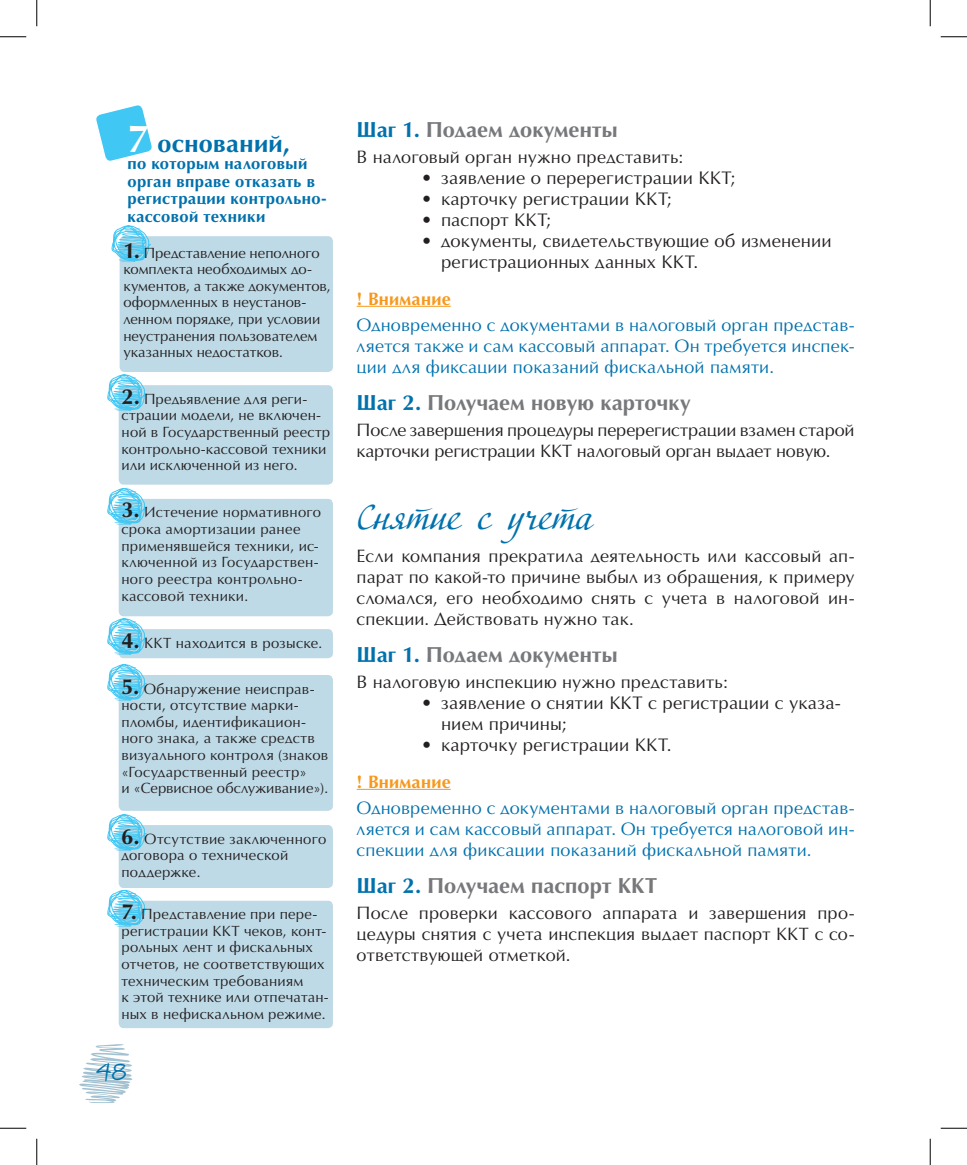
<style>
.page{position:relative;width:967px;height:1165px;background:#fff}
.page>*{position:absolute;margin:0;border:0;box-sizing:border-box;transform-origin:0 0}
.Zag2{font:35px "Adventure C";color:#0071ad}
.zakon_txt{font:700 25.38px "AG Opus HRC";letter-spacing:.015em;color:#0071ad}
.t1{font:24.5px "Birch C";color:#0071ad}
.podzag1{font:700 21.88px "AG Opus HRC";letter-spacing:.005em;color:#76787b}
.t2{font:18.38px/21px "AG Opus HRC";letter-spacing:.01em;color:#231f20}
.main_txt-1{font:18.03px/21px "AG Opus HRC";letter-spacing:.005em;color:#231f20;text-align:justify}
.vnimanie_txt{font:18.03px/21px "AG Opus HRC";letter-spacing:.01em;color:#0071ad;text-align:justify}
.Vnimanie{font:700 18.03px "AG Opus HRC";letter-spacing:.02em;color:#f7981d}
.zakon_txt-2{font:700 16.62px/17.5px "AG Opus HRC";letter-spacing:.025em;color:#0071ad}
._123{font:14.88px/16.6px "AG Opus HRC";letter-spacing:.015em;color:#231f20}
.s1{font-size:39.38px;color:#fff}
.s2{font-weight:700;font-size:21.88px}
.s3{color:#0071ad}
</style>
<div class="page">
<svg style="left:79px;top:1044px;width:53px;height:59px"></svg>
<hr style="left:356px;top:306px;width:94px;height:1px;background:#f7981d">
<hr style="left:356px;top:789px;width:94px;height:1px;background:#f7981d">
<div style="left:120px;top:236px;width:213px;height:136px;background:#bedae6;border-radius:5px"></div>
<div style="left:119px;top:385px;width:214px;height:100px;background:#bedae6;border-radius:5px"></div>
<svg style="left:111px;top:225px;width:41px;height:38px"></svg>
<svg style="left:107px;top:374px;width:41px;height:38px"></svg>
<div style="left:119px;top:499px;width:214px;height:117px;background:#bedae6;border-radius:5px"></div>
<div style="left:119px;top:629px;width:214px;height:29px;background:#bedae6;border-radius:5px"></div>
<div style="left:119px;top:675px;width:214px;height:136px;background:#bedae6;border-radius:5px"></div>
<div style="left:119px;top:825px;width:214px;height:63px;background:#bedae6;border-radius:5px"></div>
<div style="left:119px;top:901px;width:214px;height:127px;background:#bedae6;border-radius:5px"></div>
<svg style="left:96px;top:105px;width:56px;height:56px"></svg>
<svg style="left:107px;top:488px;width:40px;height:37px"></svg>
<svg style="left:107px;top:618px;width:41px;height:83px"></svg>
<svg style="left:107px;top:780px;width:41px;height:147px"></svg>
<svg style="left:0;top:36px;width:26px;height:1px"></svg>
<svg style="left:940px;top:36px;width:26px;height:1px"></svg>
<svg style="left:0;top:1128px;width:26px;height:1px"></svg>
<svg style="left:940px;top:1128px;width:26px;height:1px"></svg>
<svg style="left:36px;top:0;width:1px;height:26px"></svg>
<svg style="left:36px;top:1139px;width:1px;height:26px"></svg>
<svg style="left:929px;top:0;width:1px;height:26px"></svg>
<svg style="left:929px;top:1139px;width:1px;height:26px"></svg>
<p class="zakon_txt" style="left:127px;top:128px;width:164px"><span class="s1">7</span> оснований,</p>
<p class="zakon_txt-2" style="left:127px;top:155px;width:201px">по которым налоговый орган вправе отказать в регистрации контрольно&shy;кассовой техники</p>
<p class="_123" style="left:123px;top:244px;width:209px"><span class="s2">1.</span> Представление неполного комплекта необходимых до&shy;кументов, а также документов, оформленных в неустанов&shy;ленном порядке, при условии неустранения пользователем указанных недостатков.</p>
<p class="_123" style="left:122px;top:390px;width:210px"><span class="s2">2.</span> Предъявление для реги&shy;страции модели, не включен&shy;ной в Государственный реестр контрольно-кассовой техники или исключенной из него.</p>
<p class="_123" style="left:121px;top:504px;width:201px"><span class="s2">3.</span> Истечение нормативного срока амортизации ранее применявшейся техники, ис&shy;ключенной из Государствен&shy;ного реестра контрольно&shy;кассовой техники.</p>
<p class="_123" style="left:121px;top:634px;width:202px"><span class="s2">4.</span> ККТ находится в розыске.</p>
<p class="_123" style="left:121px;top:680px;width:208px"><span class="s2">5.</span> Обнаружение неисправ&shy;ности, отсутствие марки&shy;пломбы, идентификацион&shy;ного знака, а также средств визуального контроля (знаков «Государственный реестр»<br>и «Сервисное обслуживание»).</p>
<p class="_123" style="left:121px;top:830px;width:206px"><span class="s2">6.</span> Отсутствие заключенного договора о технической поддержке.</p>
<p class="_123" style="left:121px;top:906px;width:209px"><span class="s2">7.</span> Представление при пере&shy;регистрации ККТ чеков, конт&shy;рольных лент и фискальных отчетов, не соответствующих техническим требованиям<br>к этой технике или отпечатан&shy;ных в нефискальном режиме.</p>
<h3 class="t1" style="left:96px;top:1055px;width:33px">48</h3>
<p class="podzag1" style="left:356px;top:116px;width:262px"><span class="s3">Шаг 1.</span> Подаем документы</p>
<p class="main_txt-1" style="left:356px;top:146px;width:328px">В налоговый орган нужно представить:</p>
<p class="t2" style="left:421px;top:167px;width:315px">• заявление о перерегистрации ККТ;</p>
<p class="t2" style="left:421px;top:188px;width:251px">• карточку регистрации ККТ;</p>
<p class="t2" style="left:421px;top:209px;width:131px">• паспорт ККТ;</p>
<p class="t2" style="left:441px;top:230px;width:392px;text-indent:-20px">• документы, свидетельствующие об изменении регистрационных данных ККТ.</p>
<p class="Vnimanie" style="left:356px;top:288px;width:96px">! Внимание</p>
<p class="vnimanie_txt" style="left:356px;top:314px;width:499px">Одновременно с документами в налоговый орган представ&shy;ляется также и сам кассовый аппарат. Он требуется инспек&shy;ции для фиксации показаний фискальной памяти.</p>
<p class="podzag1" style="left:356px;top:389px;width:335px"><span class="s3">Шаг 2.</span> Получаем новую карточку</p>
<p class="main_txt-1" style="left:356px;top:419px;width:499px">После завершения процедуры перерегистрации взамен старой карточки регистрации ККТ налоговый орган выдает новую.</p>
<p class="Zag2" style="left:356px;top:496px;width:237px">Снятие с учета</p>
<p class="main_txt-1" style="left:356px;top:545px;width:499px">Если компания прекратила деятельность или кассовый ап&shy;парат по какой-то причине выбыл из обращения, к примеру сломался, его необходимо снять с учета в налоговой ин&shy;спекции. Действовать нужно так.</p>
<p class="podzag1" style="left:356px;top:641px;width:262px"><span class="s3">Шаг 1.</span> Подаем документы</p>
<p class="main_txt-1" style="left:356px;top:671px;width:372px">В налоговую инспекцию нужно представить:</p>
<p class="t2" style="left:441px;top:692px;width:401px;text-indent:-20px">• заявление о снятии ККТ с регистрации с указа&shy;нием причины;</p>
<p class="t2" style="left:421px;top:734px;width:252px">• карточку регистрации ККТ.</p>
<p class="Vnimanie" style="left:356px;top:771px;width:96px">! Внимание</p>
<p class="vnimanie_txt" style="left:356px;top:797px;width:499px">Одновременно с документами в налоговый орган представ&shy;ляется и сам кассовый аппарат. Он требуется налоговой ин&shy;спекции для фиксации показаний фискальной памяти.</p>
<p class="podzag1" style="left:356px;top:872px;width:302px"><span class="s3">Шаг 2.</span> Получаем паспорт ККТ</p>
<p class="main_txt-1" style="left:356px;top:902px;width:499px">После проверки кассового аппарата и завершения про&shy;цедуры снятия с учета инспекция выдает паспорт ККТ с со&shy;ответствующей отметкой.</p>
</div>
